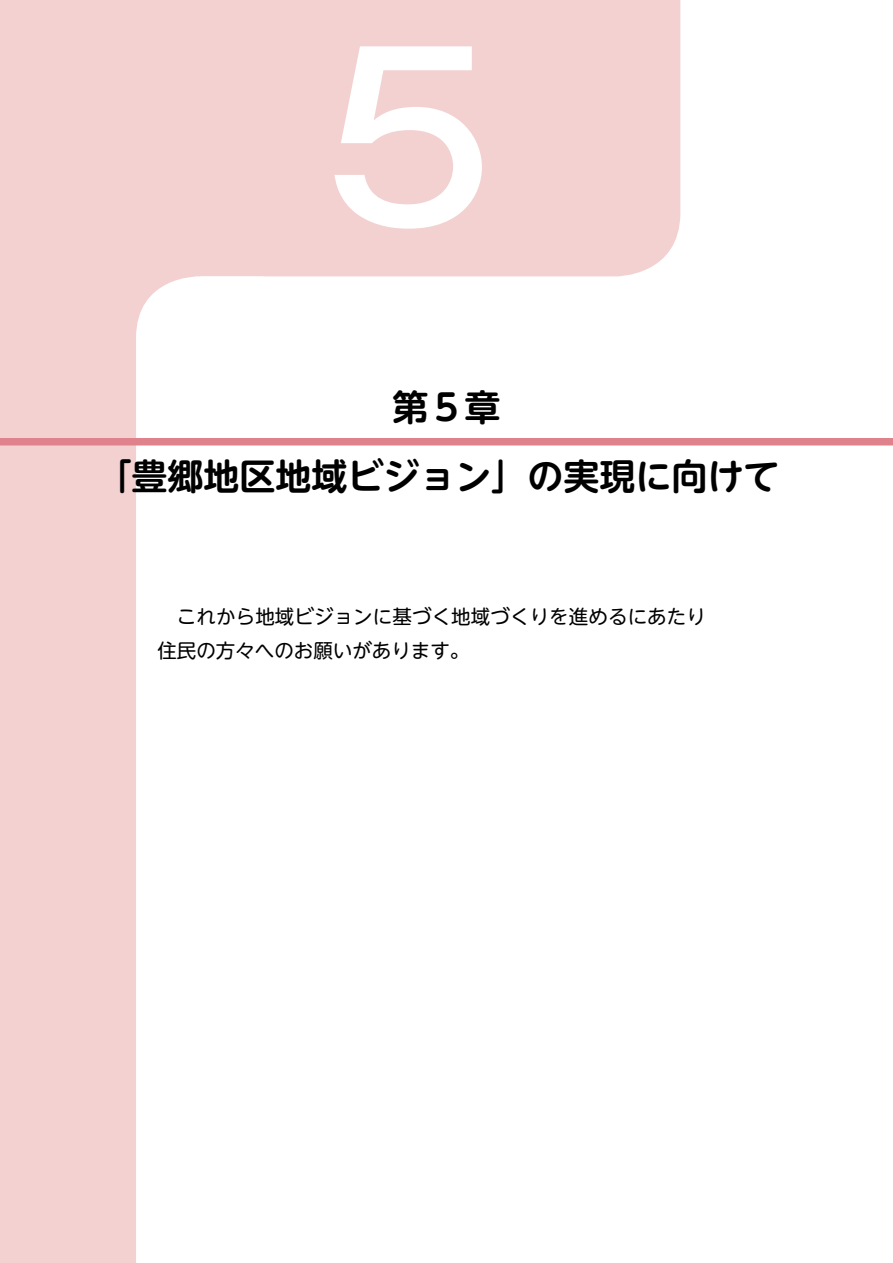
<style>
.page{position:relative;width:893px;height:1263px;background:#fff}
.page>*{position:absolute;margin:0;border:0;box-sizing:border-box;transform-origin:0 0}
.t1{font:500 225px "Gothic MB101 Pro";color:#fff}
.t2{font:700 36px/69px "UD Shin M Go Pro De";color:#000;text-align:center}
.t3{font:19.5px/34.2px "UD Shin M Go Pro";letter-spacing:.005em;color:#000}
</style>
<div class="page">
<div style="left:0;top:0;width:680px;height:276px;background:#f3d1d1"></div>
<div style="left:0;top:128px;width:200px;height:1135px;background:#f3d1d1"></div>
<svg style="left:136px;top:276px;width:128px;height:987px"></svg>
<div style="left:0;top:438px;width:893px;height:7px;background:#df828c"></div>
<h1 class="t1" style="left:323px;top:-49px;width:172px">5</h1>
<h2 class="t2" style="left:95px;top:371px;width:686px">第５章<br>「豊郷地区地域ビジョン」の実現に向けて</h2>
<p class="t3" style="left:157px;top:599px;width:550px">　これから地域ビジョンに基づく地域づくりを進めるにあたり住民の方々へのお願いがあります。</p>
</div>
